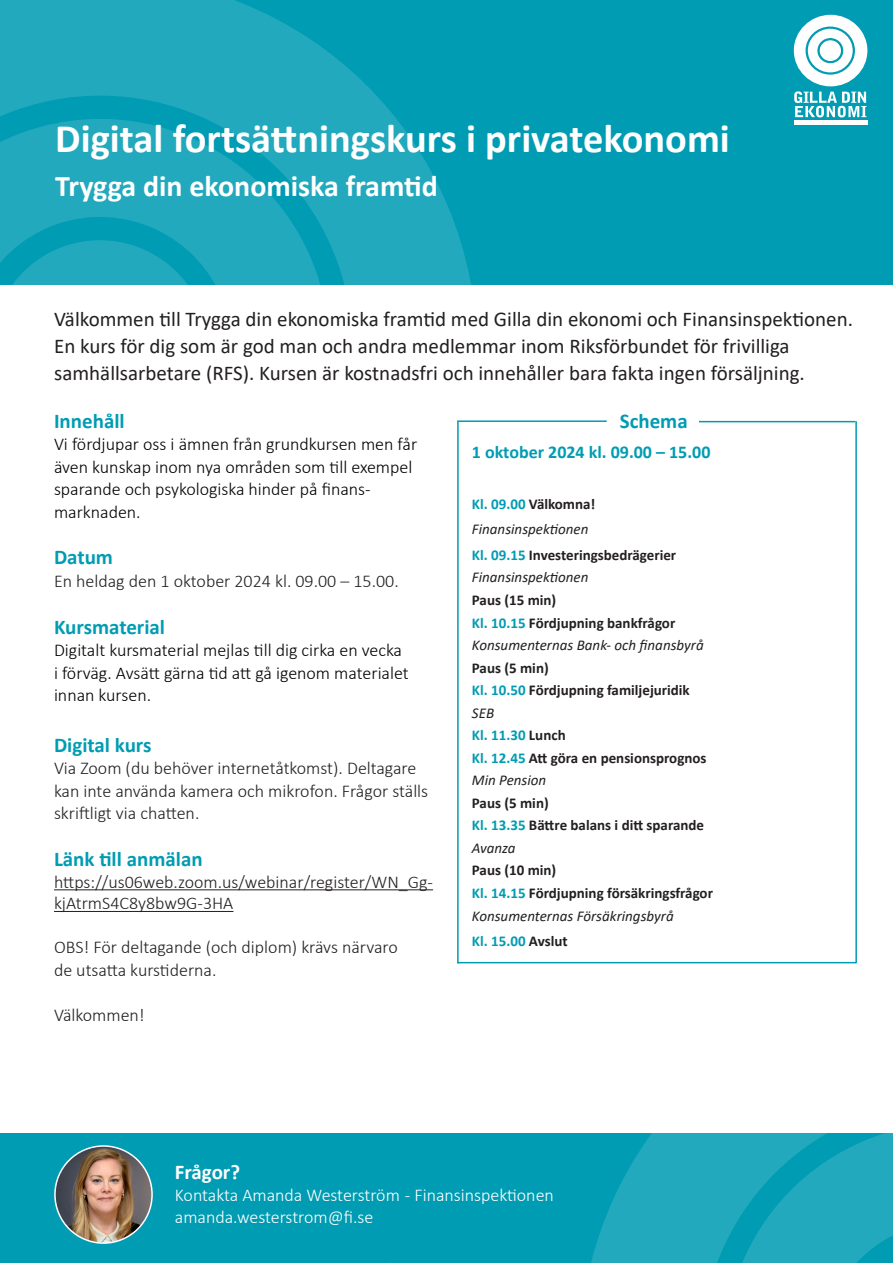
<style>
.page{position:relative;width:893px;height:1263px;background:#fff}
.page>*{position:absolute;margin:0;border:0;box-sizing:border-box;transform-origin:0 0}
.t1{font:700 40.5px "Calibri";color:#fff}
.t2{font:700 30px "Calibri";color:#fff}
.t3{font:21px "Calibri";color:#231f20}
.t4{font:700 21px "Calibri";color:#009cb3}
.t5{font:700 21px "Calibri";color:#fff}
.t6{font:300 18px/22.5px "Calibri";color:#231f20}
.t7{font:300 18px/22.5px "Calibri";color:#000001}
.t8{font:300 18px/22.5px "Calibri";color:#000}
.t9{font:300 18px "Calibri";color:#fff}
.t10{font:700 18px "Calibri";color:#009cb3}
.t11{font:700 15px/22.5px "Calibri";color:#231f20}
.t12{font:700 15px "Calibri";color:#009cb3}
.s1{color:#009cb3}
.s2{font-weight:400;font-style:italic}
.s3{color:#231f20}
</style>
<div class="page">
<div style="left:0;top:0;width:893px;height:285px;background:#009cb3"></div>
<svg style="left:0;top:0;width:471px;height:285px;fill:#23a9bd"></svg>
<svg style="left:0;top:90px;width:358px;height:195px;fill:#23a9bd"></svg>
<svg style="left:0;top:226px;width:222px;height:59px"></svg>
<svg style="left:794px;top:15px;width:73px;height:102px"></svg>
<hr style="left:794px;top:120px;width:73px;height:4px;background:#fff">
<hr style="left:54px;top:889px;width:379px;height:1px;background:#231f20">
<hr style="left:54px;top:911px;width:179px;height:1px;background:#231f20">
<hr style="left:855px;top:421px;width:2px;height:542px;background:#009cb3">
<hr style="left:457px;top:420px;width:150px;height:2px;background:#009cb3">
<hr style="left:699px;top:421px;width:156px;height:1px;background:#009cb3">
<hr style="left:457px;top:421px;width:2px;height:542px;background:#009cb3">
<hr style="left:457px;top:962px;width:399px;height:1px;background:#009cb3">
<div style="left:0;top:1133px;width:893px;height:130px;background:#009cb3"></div>
<svg style="left:591px;top:1133px;width:101px;height:130px;fill:#23a9bd"></svg>
<svg style="left:692px;top:1133px;width:201px;height:130px"></svg>
<img style="left:55px;top:1146px;width:97px;height:97px;border-radius:49px">
<div style="left:54px;top:1145px;width:99px;height:99px;border:2px solid #fff;border-radius:50%"></div>
<p class="t1" style="left:55px;top:109px;width:676px">Digital fortsättningskurs i privatekonomi</p>
<p class="t2" style="left:55px;top:165px;width:384px">Trygga din ekonomiska framtid</p>
<p class="t3" style="left:54px;top:304px;width:800px">Välkommen till Trygga din ekonomiska framtid med Gilla din ekonomi och Finansinspektionen.</p>
<p class="t3" style="left:54px;top:331px;width:737px">En kurs för dig som är god man och andra medlemmar inom Riksförbundet för frivilliga</p>
<p class="t3" style="left:54px;top:358px;width:752px">samhällsarbetare (RFS). Kursen är kostnadsfri och innehåller bara fakta ingen försäljning.</p>
<p class="t4" style="left:54px;top:406px;width:72px">Innehåll</p>
<p class="t7" style="left:54px;top:433px;width:365px">Vi fördjupar oss i ämnen från grundkursen men får även kunskap inom nya områden som till exempel sparande och psykologiska hinder på finans&shy;marknaden.</p>
<p class="t4" style="left:54px;top:543px;width:61px">Datum</p>
<p class="t6" style="left:54px;top:569px;width:346px">En heldag den 1 oktober 2024 kl. 09.00 – 15.00.</p>
<p class="t4" style="left:54px;top:612px;width:113px">Kursmaterial</p>
<p class="t8" style="left:54px;top:639px;width:356px">Digitalt kursmaterial mejlas till dig cirka en vecka i förväg. Avsätt gärna tid att gå igenom materialet innan kursen.</p>
<p class="t4" style="left:54px;top:730px;width:99px">Digital kurs</p>
<p class="t6" style="left:54px;top:757px;width:376px">Via Zoom (du behöver internetåtkomst). Deltagare kan inte använda kamera och mikrofon. Frågor ställs skriftligt via chatten.</p>
<p class="t4" style="left:54px;top:844px;width:150px">Länk till anmälan</p>
<p class="t6" style="left:54px;top:871px;width:381px;line-height:21.6px">https://us06web.zoom.us/webinar/register/WN_Gg&shy;kjAtrmS4C8y8bw9G-3HA</p>
<p class="t6" style="left:54px;top:936px;width:345px">OBS! För deltagande (och diplom) krävs närvaro de utsatta kurstiderna.</p>
<p class="t6" style="left:54px;top:1003px;width:92px">Välkommen!</p>
<p class="t4" style="left:620px;top:406px;width:69px">Schema</p>
<p class="t10" style="left:472px;top:439px;width:240px">1 oktober 2024 kl. 09.00 – 15.00</p>
<p class="t11" style="left:472px;top:491px;width:206px;line-height:25.5px"><span class="s1">Kl. 09.00</span> Välkomna!<br><span class="s2">Finansinspektionen<br></span><span class="s1">Kl. 09.15</span> Investeringsbedrägerier</p>
<p class="t11" style="left:472px;top:566px;width:243px"><span class="s2">Finansinspektionen<br></span>Paus (15 min)<br><span class="s1">Kl. 10.15</span> Fördjupning bankfrågor<br><span class="s2">Konsumenternas Bank- och finansbyrå<br></span>Paus (5 min)<br><span class="s1">Kl. 10.50</span> Fördjupning familjejuridik<br><span class="s2">SEB<br></span><span class="s1">Kl. 11.30</span> Lunch<br><span class="s1">Kl. 12.45</span> Att göra en pensionsprognos<br><span class="s2">Min Pension<br></span>Paus (5 min)<br><span class="s1">Kl. 13.35</span> Bättre balans i ditt sparande<br><span class="s2">Avanza<br></span>Paus (10 min)<br><span class="s1">Kl. 14.15</span> Fördjupning försäkringsfrågor<br><span class="s2">Konsumenternas Försäkringsbyrå</span></p>
<p class="t12" style="left:472px;top:930px;width:97px">Kl. 15.00 <span class="s3">Avslut</span></p>
<p class="t5" style="left:175px;top:1158px;width:67px">Frågor?</p>
<p class="t9" style="left:175px;top:1184px;width:380px">Kontakta Amanda Westerström - Finansinspektionen</p>
<p class="t9" style="left:175px;top:1205px;width:200px">amanda.westerstrom@fi.se</p>
</div>
